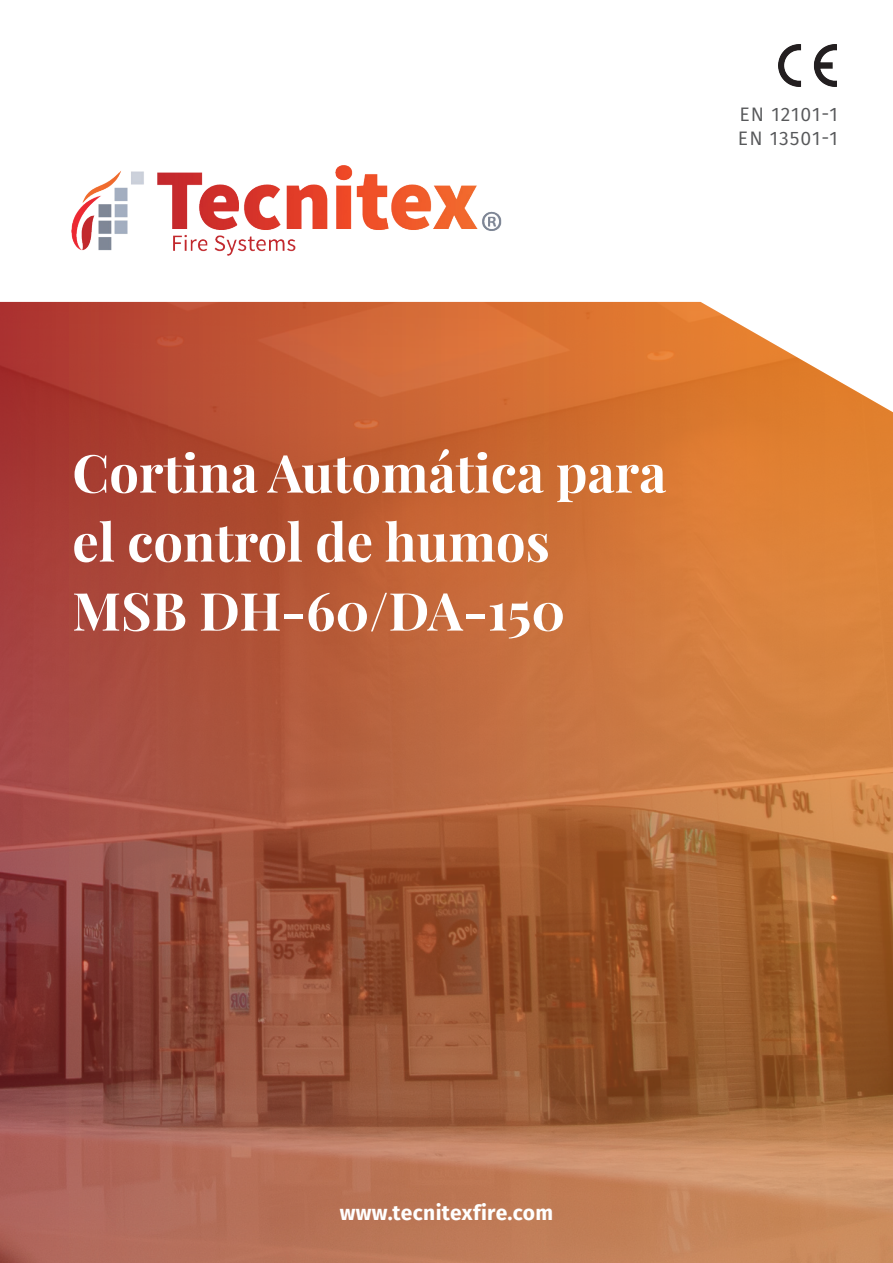
<style>
.page{position:relative;width:893px;height:1263px;background:#fff}
.page>*{position:absolute;margin:0;border:0;box-sizing:border-box;transform-origin:0 0}
.TITULOS{font:700 52.5px/69px "Playfair Display";color:#fff}
.TEXTO_10pt{font:700 21px "Fira Sans";letter-spacing:.02em;color:#fff}
.SUBTITULOS{font:19.5px "Fira Sans";letter-spacing:.05em;color:#57585a}
</style>
<div class="page">
<img style="left:0;top:302px;width:893px;height:961px">
<img style="left:71px;top:166px;width:431px;height:90px">
<img style="left:778px;top:45px;width:58px;height:41px">
<p class="SUBTITULOS" style="left:739px;top:101px;width:100px">EN 12101-1</p>
<p class="SUBTITULOS" style="left:738px;top:125px;width:101px">EN 13501-1</p>
<p class="TITULOS" style="left:72px;top:434px;width:596px">Cortina Automática para el control de humos</p>
<p class="TITULOS" style="left:72px;top:572px;width:494px">MSB DH-60/DA-150</p>
<p class="TEXTO_10pt" style="left:340px;top:1195px;width:215px">www.tecnitexfire.com</p>
</div>
